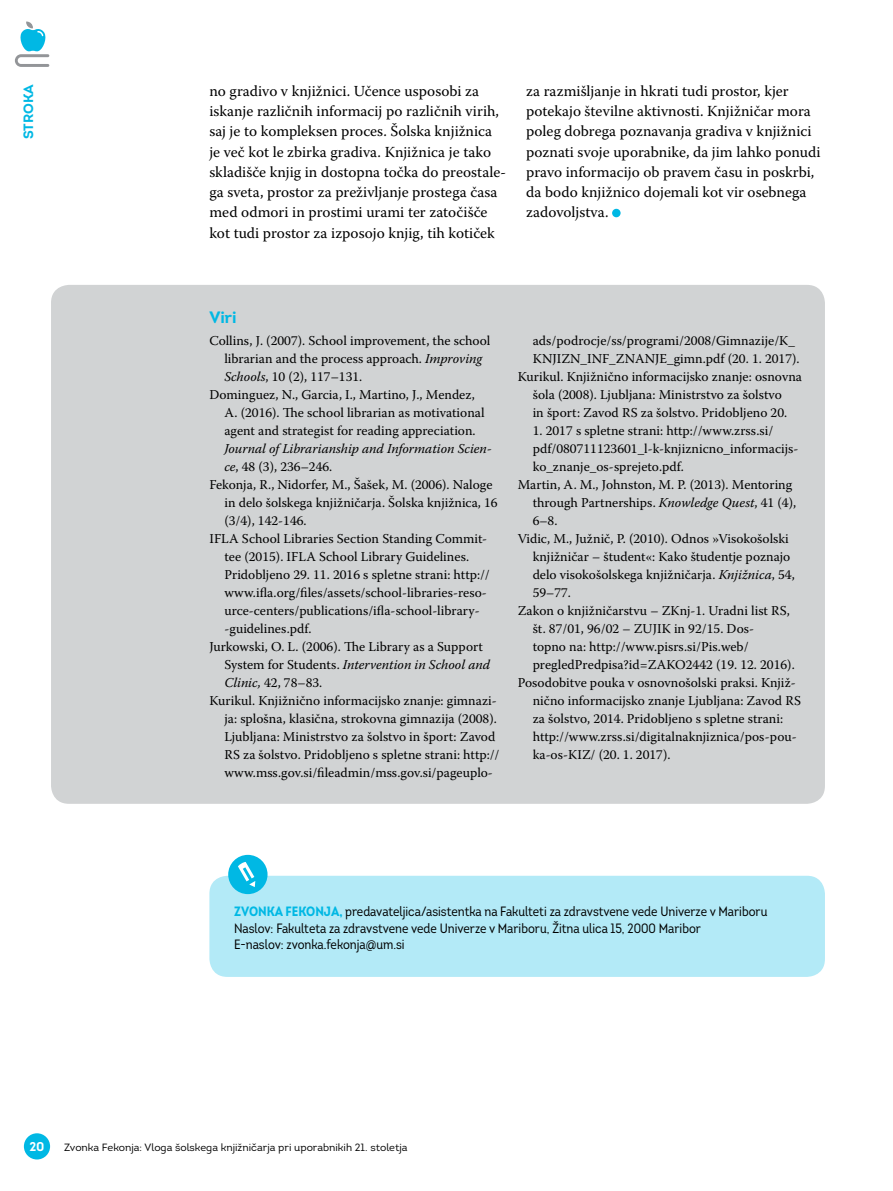
<style>
.page{position:relative;width:893px;height:1191px;background:#fff}
.page>*{position:absolute;margin:0;border:0;box-sizing:border-box;transform-origin:0 0}
.t1{font:700 16.5px "Intro";color:#00b8e4}
.t2{font:15.3px/20.2px "Warnock Pro";color:#000}
.t3{font:13.5px "Warnock Pro";color:#000}
.t4{font:13.5px/16.5px "Intro Cond";color:#000}
.t5{font:italic 13.5px "Warnock Pro";color:#000}
.t6{font:700 13.5px "Intro";color:#00b8e4}
.t7{font:700 12.75px "Intro";color:#fff}
.t8{font:10.5px "Intro";color:#000}
.s1{font-style:italic}
.s2{font-style:normal}
.s3{font-weight:700;color:#00b8e4}
</style>
<div class="page">
<div style="left:24px;top:1133px;width:26px;height:26px;background:#00b8e4;border-radius:50%"></div>
<svg style="left:15px;top:22px;width:34px;height:45px"></svg>
<div style="left:612px;top:209px;width:9px;height:8px;background:#00b8e4;border-radius:50%"></div>
<div style="left:51px;top:285px;width:774px;height:519px;background:#d1d3d4;border-radius:18px"></div>
<div style="left:209px;top:875px;width:616px;height:102px;background:#b3eaf7;border-radius:18px"></div>
<div style="left:228px;top:855px;width:40px;height:39px;background:#00b8e4;border-radius:50%"></div>
<svg style="left:238px;top:862px;width:17px;height:25px"></svg>
<p class="t6" style="left:20px;top:139px;width:57px;rotate:-90deg">STROKA</p>
<p class="t2" style="left:209px;top:80px;width:298px">no gradivo v knjižnici. Učence usposobi za iskanje različnih informacij po različnih virih, saj je to kompleksen proces. Šolska knjižnica je več kot le zbirka gradiva. Knjižnica je tako skladišče knjig in dostopna točka do preostale&shy;ga sveta, prostor za preživljanje prostega časa med odmori in prostimi urami ter zatočišče kot tudi prostor za izposojo knjig, tih kotiček</p>
<p class="t2" style="left:526px;top:80px;width:296px">za razmišljanje in hkrati tudi prostor, kjer potekajo številne aktivnosti. Knjižničar mora poleg dobrega poznavanja gradiva v knjižnici poznati svoje uporabnike, da jim lahko ponudi pravo informacijo ob pravem času in poskrbi, da bodo knjižnico dojemali kot vir osebnega zadovoljstva.</p>
<p class="t1" style="left:209px;top:306px;width:29px">Viri</p>
<p class="t3" style="left:209px;top:332px;width:283px">Collins, J. (2007). School improvement, the school</p>
<p class="t3" style="left:224px;top:350px;width:259px">librarian and the process approach. <span class="s1">Improving</span></p>
<p class="t3" style="left:224px;top:368px;width:139px"><span class="s1">Schools</span>, 10 (2), 117–131.</p>
<p class="t3" style="left:209px;top:386px;width:267px">Dominguez, N., Garcia, I., Martino, J., Mendez,</p>
<p class="t3" style="left:224px;top:404px;width:262px">A. (2016). The school librarian as motivational</p>
<p class="t3" style="left:224px;top:422px;width:253px">agent and strategist for reading appreciation.</p>
<p class="t5" style="left:224px;top:440px;width:269px">Journal of Librarianship and Information Scien-</p>
<p class="t3" style="left:224px;top:458px;width:109px"><span class="s1">ce</span>, 48 (3), 236–246.</p>
<p class="t3" style="left:209px;top:476px;width:285px">Fekonja, R., Nidorfer, M., Šašek, M. (2006). Naloge</p>
<p class="t3" style="left:224px;top:494px;width:275px">in delo šolskega knjižničarja. Šolska knjižnica, 16</p>
<p class="t3" style="left:224px;top:512px;width:84px">(3/4), 142-146.</p>
<p class="t3" style="left:209px;top:530px;width:279px">IFLA School Libraries Section Standing Commit-</p>
<p class="t3" style="left:224px;top:548px;width:246px">tee (2015). IFLA School Library Guidelines.</p>
<p class="t3" style="left:224px;top:566px;width:267px">Pridobljeno 29. 11. 2016 s spletne strani: http://</p>
<p class="t3" style="left:224px;top:584px;width:264px">www.ifla.org/files/assets/school-libraries-reso-</p>
<p class="t3" style="left:224px;top:602px;width:257px">urce-centers/publications/ifla-school-library-</p>
<p class="t3" style="left:224px;top:620px;width:89px">-guidelines.pdf.</p>
<p class="t3" style="left:209px;top:638px;width:275px">Jurkowski, O. L. (2006). The Library as a Support</p>
<p class="t5" style="left:224px;top:656px;width:267px"><span class="s2">System for Students.</span> Intervention in School and</p>
<p class="t3" style="left:224px;top:674px;width:99px"><span class="s1">Clinic,</span> 42, 78–83.</p>
<p class="t3" style="left:209px;top:692px;width:289px">Kurikul. Knjižnično informacijsko znanje: gimnazi-</p>
<p class="t3" style="left:224px;top:710px;width:274px">ja: splošna, klasična, strokovna gimnazija (2008).</p>
<p class="t3" style="left:224px;top:728px;width:273px">Ljubljana: Ministrstvo za šolstvo in šport: Zavod</p>
<p class="t3" style="left:224px;top:746px;width:277px">RS za šolstvo. Pridobljeno s spletne strani: http://</p>
<p class="t3" style="left:224px;top:764px;width:270px">www.mss.gov.si/fileadmin/mss.gov.si/pageuplo-</p>
<p class="t3" style="left:533px;top:332px;width:264px">ads/podrocje/ss/programi/2008/Gimnazije/K_</p>
<p class="t3" style="left:533px;top:350px;width:268px">KNJIZN_INF_ZNANJE_gimn.pdf (20. 1. 2017).</p>
<p class="t3" style="left:518px;top:368px;width:286px">Kurikul. Knjižnično informacijsko znanje: osnovna</p>
<p class="t3" style="left:533px;top:386px;width:251px">šola (2008). Ljubljana: Ministrstvo za šolstvo</p>
<p class="t3" style="left:533px;top:404px;width:256px">in šport: Zavod RS za šolstvo. Pridobljeno 20.</p>
<p class="t3" style="left:533px;top:422px;width:242px">1. 2017 s spletne strani: http://www.zrss.si/</p>
<p class="t3" style="left:533px;top:440px;width:267px">pdf/080711123601_l-k-knjiznicno_informacijs-</p>
<p class="t3" style="left:533px;top:458px;width:153px">ko_znanje_os-sprejeto.pdf.</p>
<p class="t3" style="left:518px;top:476px;width:276px">Martin, A. M., Johnston, M. P. (2013). Mentoring</p>
<p class="t3" style="left:533px;top:494px;width:265px">through Partnerships. <span class="s1">Knowledge Quest</span>, 41 (4),</p>
<p class="t3" style="left:533px;top:512px;width:26px">6–8.</p>
<p class="t3" style="left:518px;top:530px;width:273px">Vidic, M., Južnič, P. (2010). Odnos »Visokošolski</p>
<p class="t3" style="left:533px;top:548px;width:259px">knjižničar – študent«: Kako študentje poznajo</p>
<p class="t3" style="left:533px;top:566px;width:264px">delo visokošolskega knjižničarja. <span class="s1">Knjižnica</span>, 54,</p>
<p class="t3" style="left:533px;top:584px;width:40px">59–77.</p>
<p class="t3" style="left:518px;top:602px;width:274px">Zakon o knjižničarstvu – ZKnj-1. Uradni list RS,</p>
<p class="t3" style="left:533px;top:620px;width:223px">št. 87/01, 96/02 – ZUJIK in 92/15. Dos-</p>
<p class="t3" style="left:533px;top:638px;width:217px">topno na: http://www.pisrs.si/Pis.web/</p>
<p class="t3" style="left:533px;top:656px;width:264px">pregledPredpisa?id=ZAKO2442 (19. 12. 2016).</p>
<p class="t3" style="left:518px;top:674px;width:279px">Posodobitve pouka v osnovnošolski praksi. Knjiž-</p>
<p class="t3" style="left:533px;top:692px;width:270px">nično informacijsko znanje Ljubljana: Zavod RS</p>
<p class="t3" style="left:533px;top:710px;width:252px">za šolstvo, 2014. Pridobljeno s spletne strani:</p>
<p class="t3" style="left:533px;top:728px;width:265px">http://www.zrss.si/digitalnaknjiznica/pos-pou-</p>
<p class="t3" style="left:533px;top:746px;width:139px">ka-os-KIZ/ (20. 1. 2017).</p>
<p class="t4" style="left:234px;top:903px;width:535px"><span class="s3">ZVONKA FEKONJA,</span> predavateljica/asistentka na Fakulteti za zdravstvene vede Univerze v Mariboru<br>Naslov: Fakulteta za zdravstvene vede Univerze v Mariboru, Žitna ulica 15, 2000 Maribor<br>E-naslov: zvonka.fekonja@um.si</p>
<p class="t7" style="left:29px;top:1137px;width:17px">20</p>
<p class="t8" style="left:64px;top:1140px;width:345px">Zvonka Fekonja: Vloga šolskega knjižničarja pri uporabnikih 21. stoletja</p>
</div>
